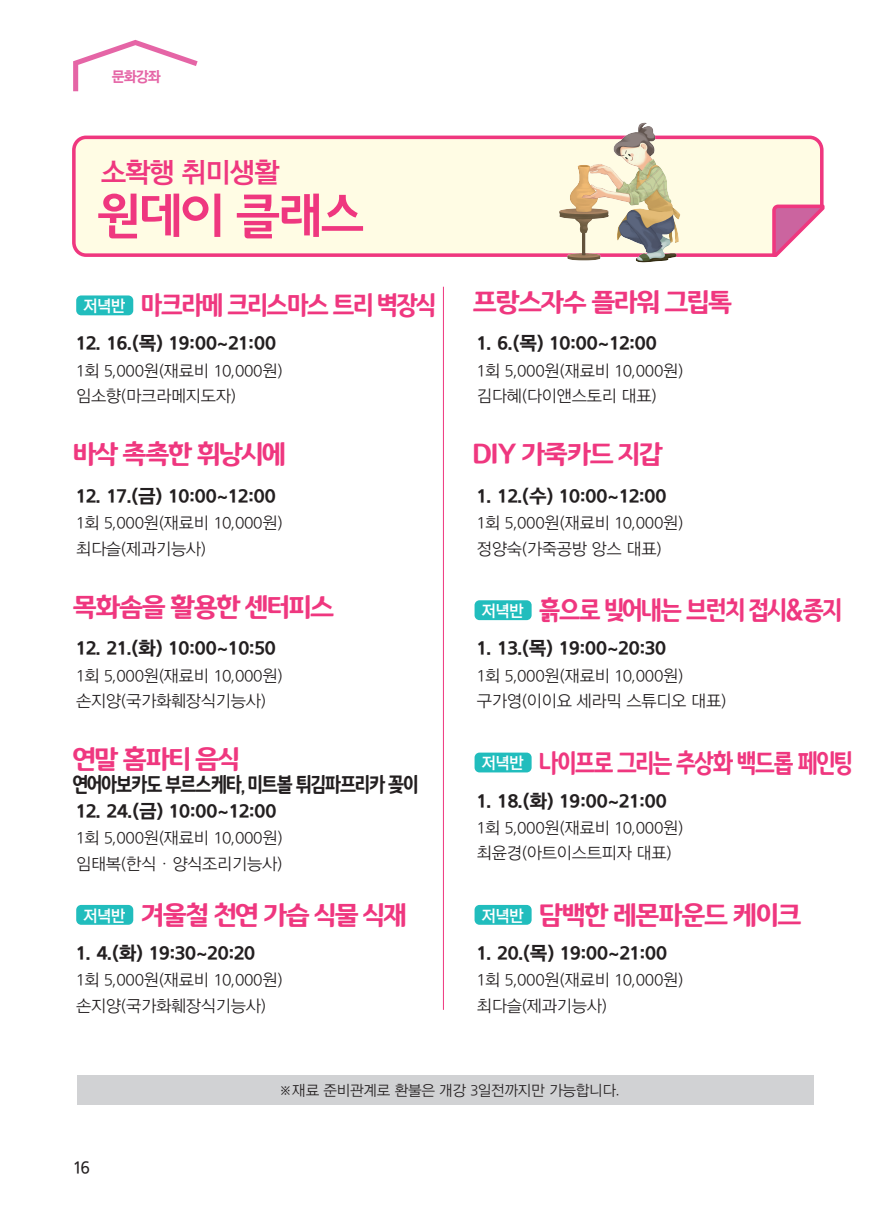
<style>
.page{position:relative;width:893px;height:1216px;background:#fff}
.page>*{position:absolute;margin:0;border:0;box-sizing:border-box;transform-origin:0 0}
.t1{font:49.88px "TR Gothic 240";letter-spacing:-.04em;color:#ef377f;scale:1.05 1}
.t2{font:28px "THE Lux Go B U";letter-spacing:-.05em;color:#ef377f}
.t3{font:26.25px "Environment B";letter-spacing:-.05em;color:#ef377f}
.t4{font:26.25px "Environment B";letter-spacing:-.05em;color:#ef377f;scale:.88 1}
.t5{font:26.25px "Environment B";letter-spacing:-.05em;color:#ef377f;scale:.9 1}
.t6{font:26.25px "Environment B";letter-spacing:-.05em;color:#ef377f;scale:.82 1}
.t7{font:21px "Environment B";letter-spacing:-.05em;color:#231f20;scale:.83 1}
.t8{font:19.25px "THE Lux Go EB U";color:#231f20}
.t9{font:17.5px "THE Lux Go M U";color:#231f20;scale:.95 1}
.t10{font:16.62px/25.4px "THE Lux Go R U";letter-spacing:-.02em;color:#231f20}
.t11{font:16.62px "THE Lux Go B U";letter-spacing:-.05em;color:#fff;scale:.95 1}
.t12{font:14.88px "THE Lux Go R U";letter-spacing:-.02em;color:#231f20}
.t13{font:14.88px "THE Lux Go EB U";color:#e565a6;scale:.95 1}
</style>
<div class="page">
<svg style="left:72px;top:136px;width:751px;height:121px;fill:#fffce4"></svg>
<svg style="left:772px;top:204px;width:52px;height:53px"></svg>
<div style="left:77px;top:1074px;width:737px;height:30px;background:#d1d2d4"></div>
<svg style="left:73px;top:40px;width:125px;height:51px"></svg>
<hr style="left:443px;top:287px;width:1px;height:722px;background:#ef377f">
<div style="left:475px;top:600px;width:57px;height:20px;background:#21bdbd;border-radius:5px"></div>
<div style="left:475px;top:752px;width:57px;height:20px;background:#21bdbd;border-radius:5px"></div>
<div style="left:475px;top:904px;width:57px;height:20px;background:#21bdbd;border-radius:5px"></div>
<div style="left:76px;top:295px;width:57px;height:20px;background:#21bdbd;border-radius:5px"></div>
<div style="left:76px;top:904px;width:57px;height:20px;background:#21bdbd;border-radius:5px"></div>
<img style="left:554px;top:122px;width:130px;height:141px">
<p class="t13" style="left:112px;top:69px;width:53px">문화강좌</p>
<h2 class="t2" style="left:101px;top:157px;width:181px">소확행 취미생활</h2>
<h1 class="t1" style="left:97px;top:186px;width:256px">원데이 클래스</h1>
<h3 class="t5" style="left:83px;top:289px;width:393px"><sup>저녁반</sup> 마크라메 크리스마스 트리 벽장식</h3>
<p class="t8" style="left:76px;top:333px;width:201px">12. 16.(목) 19:00~21:00</p>
<p class="t10" style="left:76px;top:358px;width:208px">1회 5,000원(재료비 10,000원) 임소향(마크라메지도자)</p>
<h3 class="t3" style="left:73px;top:437px;width:215px">바삭 촉촉한 휘낭시에</h3>
<p class="t8" style="left:76px;top:485px;width:201px">12. 17.(금) 10:00~12:00</p>
<p class="t10" style="left:76px;top:510px;width:208px">1회 5,000원(재료비 10,000원) 최다슬(제과기능사)</p>
<h3 class="t3" style="left:73px;top:590px;width:263px">목화솜을 활용한 센터피스</h3>
<p class="t8" style="left:76px;top:638px;width:201px">12. 21.(화) 10:00~10:50</p>
<p class="t10" style="left:76px;top:662px;width:208px">1회 5,000원(재료비 10,000원) 손지양(국가화훼장식기능사)</p>
<h3 class="t3" style="left:73px;top:742px;width:168px">연말 홈파티 음식</h3>
<p class="t7" style="left:73px;top:770px;width:418px">연어아보카도 부르스케타, 미트볼 튀김파프리카 꽂이</p>
<p class="t8" style="left:76px;top:800px;width:202px">12. 24.(금) 10:00~12:00</p>
<p class="t10" style="left:76px;top:825px;width:208px">1회 5,000원(재료비 10,000원) 임태복(한식ㆍ양식조리기능사)</p>
<p class="t11" style="left:83px;top:906px;width:46px">저녁반</p>
<h3 class="t3" style="left:141px;top:898px;width:268px">겨울철 천연 가습 식물 식재</h3>
<p class="t8" style="left:76px;top:942px;width:181px">1. 4.(화) 19:30~20:20</p>
<p class="t10" style="left:76px;top:967px;width:208px">1회 5,000원(재료비 10,000원) 손지양(국가화훼장식기능사)</p>
<h3 class="t3" style="left:473px;top:285px;width:261px">프랑스자수 플라워 그립톡</h3>
<p class="t8" style="left:477px;top:333px;width:182px">1. 6.(목) 10:00~12:00</p>
<p class="t10" style="left:477px;top:358px;width:208px">1회 5,000원(재료비 10,000원) 김다혜(다이앤스토리 대표)</p>
<h3 class="t3" style="left:473px;top:437px;width:191px">DIY 가죽카드 지갑</h3>
<p class="t8" style="left:477px;top:485px;width:191px">1. 12.(수) 10:00~12:00</p>
<p class="t10" style="left:477px;top:510px;width:208px">1회 5,000원(재료비 10,000원) 정양숙(가죽공방 앙스 대표)</p>
<h3 class="t4" style="left:482px;top:593px;width:411px"><sup>저녁반</sup> 흙으로 빚어내는 브런치 접시&amp;종지</h3>
<p class="t8" style="left:477px;top:638px;width:191px">1. 13.(목) 19:00~20:30</p>
<p class="t10" style="left:477px;top:662px;width:251px">1회 5,000원(재료비 10,000원) 구가영(이이요 세라믹 스튜디오 대표)</p>
<p class="t11" style="left:482px;top:754px;width:46px">저녁반</p>
<h3 class="t6" style="left:539px;top:745px;width:384px">나이프로 그리는 추상화 백드롭 페인팅</h3>
<p class="t8" style="left:477px;top:790px;width:191px">1. 18.(화) 19:00~21:00</p>
<p class="t10" style="left:477px;top:815px;width:208px">1회 5,000원(재료비 10,000원) 최윤경(아트이스트피자 대표)</p>
<p class="t11" style="left:482px;top:906px;width:46px">저녁반</p>
<h3 class="t3" style="left:539px;top:898px;width:264px">담백한 레몬파운드 케이크</h3>
<p class="t8" style="left:477px;top:942px;width:192px">1. 20.(목) 19:00~21:00</p>
<p class="t10" style="left:477px;top:967px;width:208px">1회 5,000원(재료비 10,000원) 최다슬(제과기능사)</p>
<p class="t9" style="left:73px;top:1157px;width:19px">16</p>
<p class="t12" style="left:278px;top:1082px;width:343px">※재료 준비관계로 환불은 개강 3일전까지만 가능합니다.</p>
</div>
